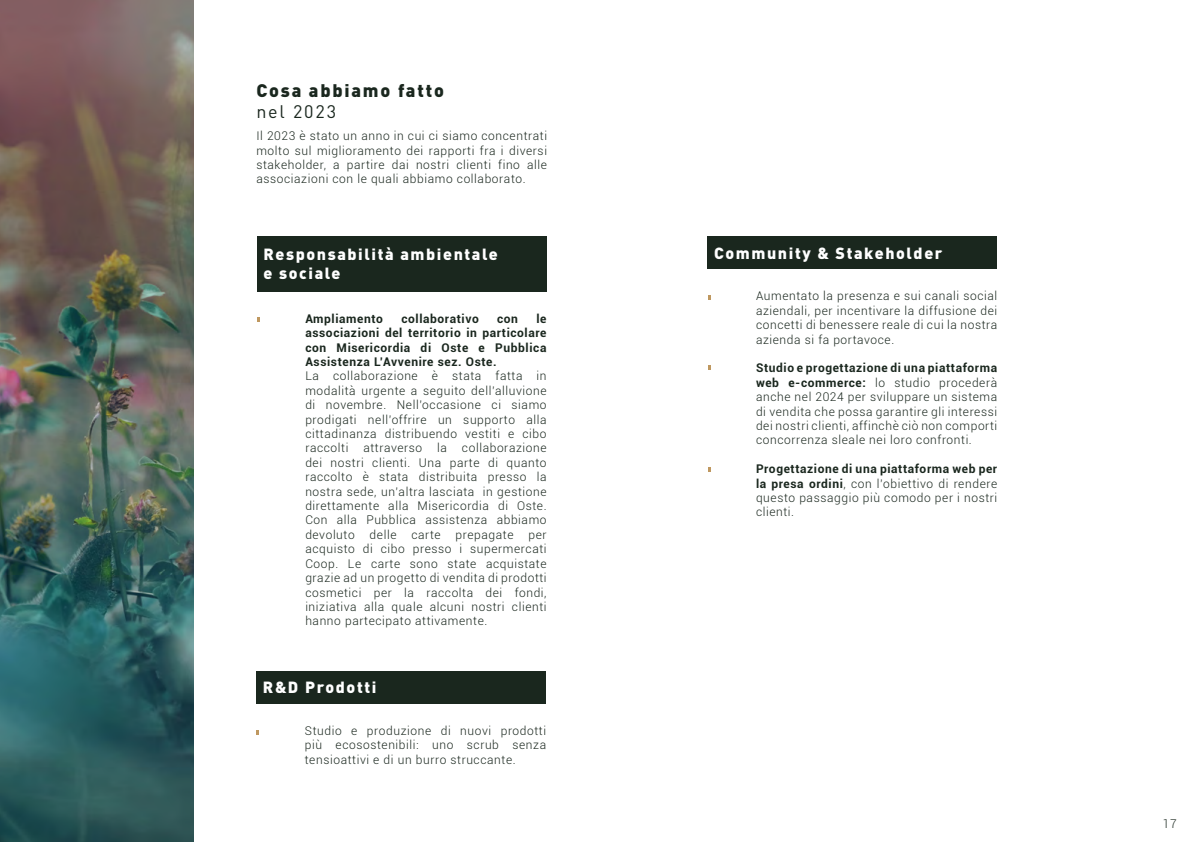
<style>
.page{position:relative;width:1191px;height:842px;background:#fff}
.page>*{position:absolute;margin:0;border:0;box-sizing:border-box;transform-origin:0 0}
.t1{font:900 18px "DIN Pro";letter-spacing:.1em;color:#1a271e}
.t2{font:18px "DIN Pro";letter-spacing:.1em;color:#1a271e}
.t3{font:900 16px/19.2px "DIN Pro";letter-spacing:.1em;color:#fff}
.t4{font:300 12px/14.4px "Roboto";letter-spacing:.05em;color:#1a271e;text-align:justify}
.t5{font:700 12px/14.4px "Roboto";letter-spacing:.05em;color:#1a271e;text-align:justify}
.s1{font-weight:700}
</style>
<div class="page">
<img style="left:0;top:0;width:194px;height:842px">
<div style="left:257px;top:236px;width:289px;height:56px;background:#1a271e"></div>
<svg style="left:257px;top:317px;width:3px;height:4px"></svg>
<div style="left:707px;top:236px;width:290px;height:32px;background:#1a271e"></div>
<div style="left:256px;top:671px;width:290px;height:32px;background:#1a271e"></div>
<svg style="left:256px;top:730px;width:3px;height:4px"></svg>
<h1 class="t1" style="left:256px;top:78px;width:189px">Cosa abbiamo fatto</h1>
<h1 class="t2" style="left:256px;top:100px;width:81px">nel 2023</h1>
<p class="t4" style="left:256px;top:128px;width:292px">Il 2023 è stato un anno in cui ci siamo concentrati molto sul miglioramento dei rapporti fra i diversi stakeholder, a partire dai nostri clienti fino alle associazioni con le quali abbiamo collaborato.</p>
<h2 class="t3" style="left:263px;top:244px;width:236px">Responsabilità ambientale e sociale</h2>
<p class="t5" style="left:305px;top:311px;width:79px">Ampliamento</p>
<p class="t5" style="left:401px;top:311px;width:79px">collaborativo</p>
<p class="t5" style="left:497px;top:311px;width:22px">con</p>
<p class="t5" style="left:305px;top:311px;width:243px;text-indent:231px">le associazioni del territorio in particolare con Misericordia di Oste e Pubblica Assistenza L’Avvenire sez. Oste.</p>
<p class="t4" style="left:305px;top:369px;width:243px">La collaborazione è stata fatta in modalità urgente a seguito dell’alluvione di novembre. Nell’occasione ci siamo prodigati nell’offrire un supporto alla cittadinanza distribuendo vestiti e cibo raccolti attraverso la collaborazione dei nostri clienti. Una parte di quanto raccolto è stata distribuita presso la nostra sede, un’altra lasciata in gestione direttamente alla Misericordia di Oste.<br>Con alla Pubblica assistenza abbiamo devoluto delle carte prepagate per acquisto di cibo presso i supermercati Coop. Le carte sono state acquistate grazie ad un progetto di vendita di prodotti cosmetici per la raccolta dei fondi, iniziativa alla quale alcuni nostri clienti hanno partecipato attivamente.</p>
<h2 class="t3" style="left:263px;top:677px;width:115px">R&amp;D Prodotti</h2>
<p class="t4" style="left:305px;top:723px;width:243px">Studio e produzione di nuovi prodotti più ecosostenibili: uno scrub senza tensioattivi e di un burro struccante.</p>
<h2 class="t3" style="left:714px;top:243px;width:230px">Community &amp; Stakeholder</h2>
<p class="t4" style="left:756px;top:288px;width:243px">Aumentato la presenza e sui canali social aziendali, per incentivare la diffusione dei concetti di benessere reale di cui la nostra azienda si fa portavoce.</p>
<p class="t4" style="left:756px;top:360px;width:243px"><span class="s1">Studio e progettazione di una piattaforma web e-commerce:</span> lo studio procederà anche nel 2024 per sviluppare un sistema di vendita che possa garantire gli interessi dei nostri clienti, affinchè ciò non comporti concorrenza sleale nei loro confronti.</p>
<p class="t4" style="left:756px;top:461px;width:243px"><span class="s1">Progettazione di una piattaforma web per la presa ordini</span>, con l’obiettivo di rendere questo passaggio più comodo per i nostri clienti.</p>
<p class="t4" style="left:1162px;top:816px;width:15px">17</p>
</div>
